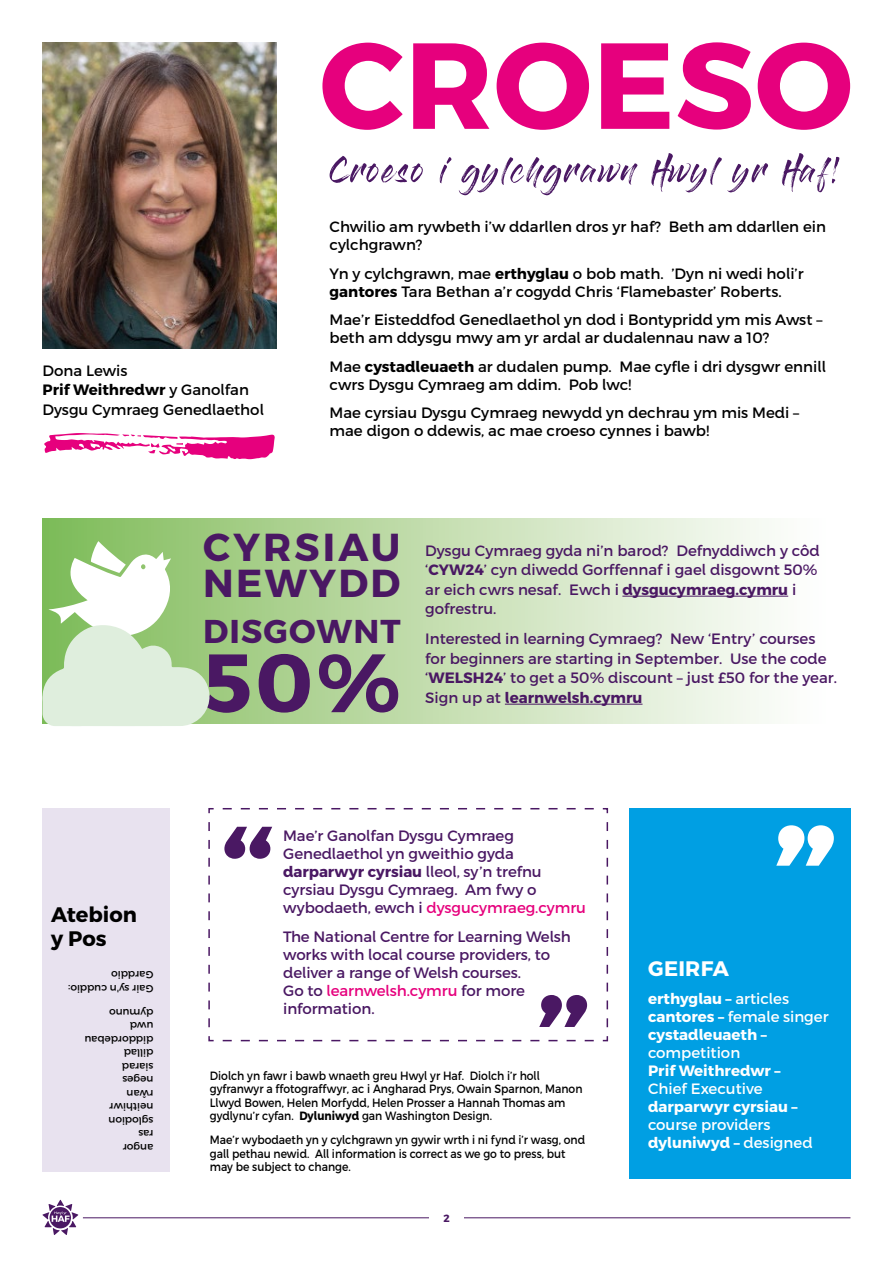
<style>
.page{position:relative;width:893px;height:1263px;background:#fff}
.page>*{position:absolute;margin:0;border:0;box-sizing:border-box;transform-origin:0 0}
.t1{font:700 122.1px "Cymraeg";letter-spacing:.005em;color:#e6007d}
.t2{font:700 82.5px "Cymraeg";color:#4a1863}
.t3{font:700 39px/36px "Cymraeg";letter-spacing:.06em;color:#4a1863}
.t4{font:700 33px "Cymraeg";letter-spacing:.03em;color:#4a1863}
.t5{font:700 21px/24px "Cymraeg";color:#000}
.t6{font:700 21px "Cymraeg";letter-spacing:.01em;color:#fff}
.t7{font:15px/18px "Cymraeg";letter-spacing:-.005em;color:#4a1863}
.t8{font:15px/18px "Cymraeg";color:#000}
.t9{font:700 15px/18px "Cymraeg";color:#fff}
.t10{font:15px/18px "Cymraeg";color:#fff}
.t11{font:12px/13.5px "Cymraeg";color:#000;scale:.9 1}
.t12{font:10.5px/13.5px "Cymraeg";color:#000}
.t13{font:700 10.5px "Cymraeg";color:#4a1863}
.s1{font-weight:700}
.s2{color:#e6007d}
.s3{font-weight:400}
</style>
<div class="page">
<hr style="left:83px;top:1217px;width:767px;height:1px;background:#4a1863">
<div style="left:429px;top:1199px;width:34px;height:35px;background:#fff"></div>
<svg style="left:42px;top:1200px;width:36px;height:35px"></svg>
<img style="left:43px;top:43px;width:233px;height:306px">
<svg style="left:330px;top:153px;width:509px;height:42px"></svg>
<svg style="left:44px;top:433px;width:231px;height:26px"></svg>
<div style="left:43px;top:808px;width:127px;height:363px;background:#e8e2ef"></div>
<div style="left:629px;top:808px;width:221px;height:370px;background:#009fe3"></div>
<svg style="left:776px;top:825px;width:58px;height:41px"></svg>
<svg style="left:43px;top:519px;width:746px;height:204px;background:#cbe2ba"></svg>
<svg style="left:42px;top:541px;width:170px;height:185px"></svg>
<div style="left:43px;top:686px;width:49px;height:40px;background:#dfeedd;border-radius:13px"></div>
<hr style="left:622px;top:596px;width:166px;height:1px;background:#4a1863">
<hr style="left:505px;top:704px;width:137px;height:1px;background:#4a1863">
<svg style="left:208px;top:808px;width:401px;height:234px"></svg>
<svg style="left:224px;top:827px;width:48px;height:32px"></svg>
<svg style="left:539px;top:995px;width:48px;height:32px"></svg>
<p class="t8" style="left:43px;top:361px;width:223px;line-height:19.5px">Dona Lewis<br><span class="s1">Prif Weithredwr</span> y Ganolfan<br>Dysgu Cymraeg Genedlaethol</p>
<h1 class="t1" style="left:320px;top:10px;width:535px">CROESO</h1>
<p class="t8" style="left:330px;top:218px;width:498px">Chwilio am rywbeth i’w ddarllen dros yr haf? Beth am ddarllen ein cylchgrawn?</p>
<p class="t8" style="left:330px;top:264px;width:476px">Yn y cylchgrawn, mae <span class="s1">erthyglau</span> o bob math. ’Dyn ni wedi holi’r <span class="s1">gantores</span> Tara Bethan a’r cogydd Chris ‘Flamebaster’ Roberts.</p>
<p class="t8" style="left:330px;top:311px;width:494px">Mae’r Eisteddfod Genedlaethol yn dod i Bontypridd ym mis Awst – beth am ddysgu mwy am yr ardal ar dudalennau naw a 10?</p>
<p class="t8" style="left:330px;top:357px;width:498px">Mae <span class="s1">cystadleuaeth</span> ar dudalen pump. Mae cyfle i dri dysgwr ennill cwrs Dysgu Cymraeg am ddim. Pob lwc!</p>
<p class="t8" style="left:330px;top:404px;width:471px">Mae cyrsiau Dysgu Cymraeg newydd yn dechrau ym mis Medi – mae digon o ddewis, ac mae croeso cynnes i bawb!</p>
<h3 class="t5" style="left:51px;top:903px;width:87px">Atebion y Pos</h3>
<p class="t12" style="left:153px;top:995px;width:87px;rotate:-180deg">Gair sy'n cuddio:<br>Garddio</p>
<p class="t12" style="left:153px;top:1154px;width:70px;rotate:-180deg">angor<br>ras<br>sglodion neithiwr rŵan<br>neges<br>siarad<br>dillad diddordebau uwd dymuno</p>
<h3 class="t3" style="left:203px;top:529px;width:199px">CYRSIAU<br>NEWYDD</h3>
<h3 class="t4" style="left:203px;top:611px;width:199px">DISGOWNT</h3>
<h2 class="t2" style="left:203px;top:632px;width:199px">50%</h2>
<p class="t7" style="left:425px;top:540px;width:396px;line-height:19.5px">Dysgu Cymraeg gyda ni’n barod? Defnyddiwch y côd ‘<span class="s1">CYW24</span>’ cyn diwedd Gorffennaf i gael disgownt 50% ar eich cwrs nesaf. Ewch i <span class="s1">dysgucymraeg.cymru</span> i gofrestru.</p>
<p class="t7" style="left:425px;top:629px;width:413px;line-height:19.5px">Interested in learning Cymraeg? New ‘Entry’ courses for beginners are starting in September. Use the code ‘<span class="s1">WELSH24</span>’ to get a 50% discount – just £50 for the year.<br>Sign up at <span class="s1">learnwelsh.cymru</span></p>
<p class="t7" style="left:283px;top:827px;width:304px">Mae’r Ganolfan Dysgu Cymraeg Genedlaethol yn gweithio gyda <span class="s1">darparwyr cyrsiau</span> lleol, sy’n trefnu cyrsiau Dysgu Cymraeg. Am fwy o wybodaeth, ewch i <span class="s2">dysgucymraeg.cymru</span></p>
<p class="t7" style="left:283px;top:927px;width:289px">The National Centre for Learning Welsh works with local course providers, to deliver a range of Welsh courses.<br>Go to <span class="s2">learnwelsh.cymru</span> for more information.</p>
<p class="t11" style="left:210px;top:1068px;width:416px">Diolch yn fawr i bawb wnaeth greu Hwyl yr Haf. Diolch i’r holl gyfranwyr a ffotograffwyr, ac i Angharad Prys, Owain Sparnon, Manon Llwyd Bowen, Helen Morfydd, Helen Prosser a Hannah Thomas am gydlynu’r cyfan. <span class="s1">Dyluniwyd</span> gan Washington Design.</p>
<p class="t11" style="left:210px;top:1133px;width:418px">Mae’r wybodaeth yn y cylchgrawn yn gywir wrth i ni fynd i’r wasg, ond gall pethau newid. All information is correct as we go to press, but may be subject to change.</p>
<p class="t13" style="left:443px;top:1211px;width:8px">2</p>
<h3 class="t6" style="left:648px;top:955px;width:82px">GEIRFA</h3>
<p class="t9" style="left:648px;top:990px;width:182px">erthyglau – <span class="s3">articles </span>cantores – <span class="s3">female singer </span>cystadleuaeth –</p>
<p class="t10" style="left:648px;top:1044px;width:94px">competition</p>
<p class="t9" style="left:648px;top:1062px;width:134px">Prif Weithredwr –</p>
<p class="t10" style="left:648px;top:1080px;width:116px">Chief Executive</p>
<p class="t9" style="left:648px;top:1098px;width:151px">darparwyr cyrsiau –</p>
<p class="t10" style="left:648px;top:1116px;width:166px">course providers <span class="s1">dyluniwyd –</span> designed</p>
</div>
